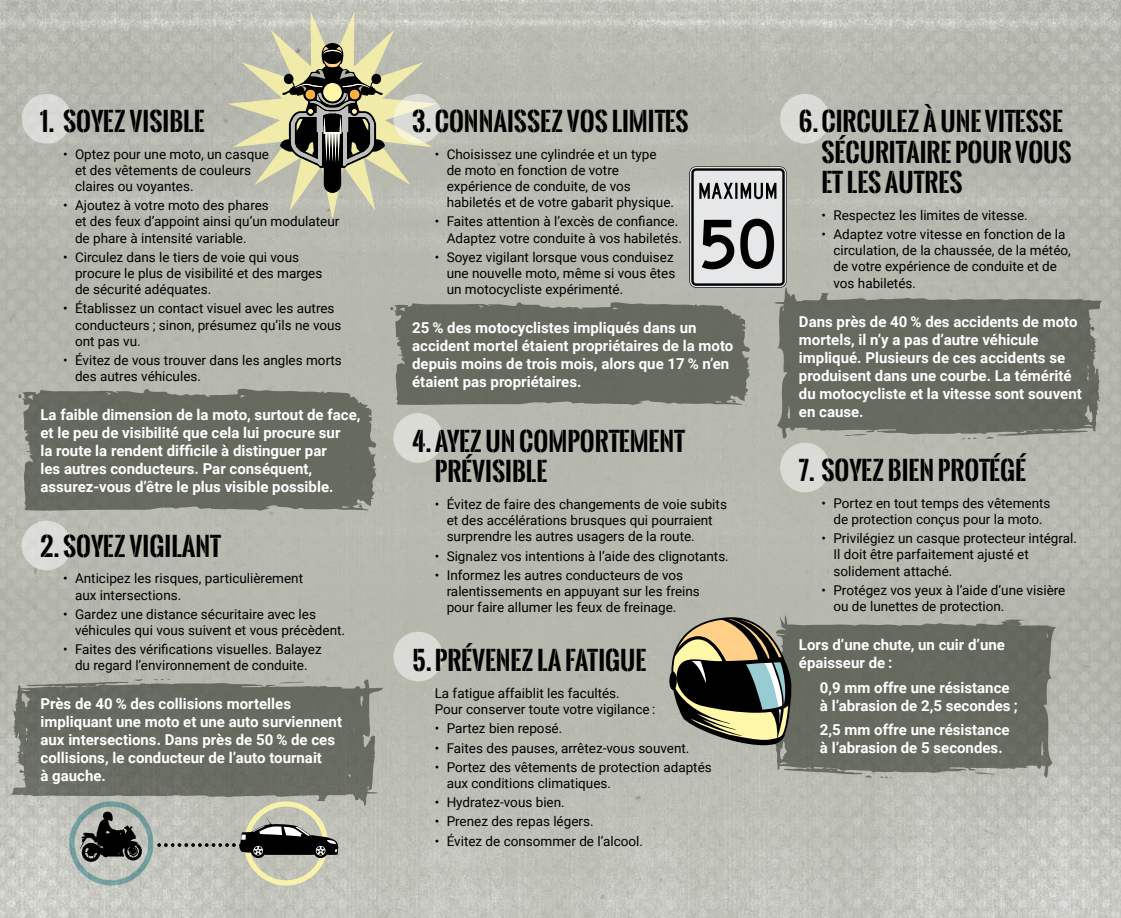
<style>
.page{position:relative;width:1121px;height:918px;background:#fff}
.page>*{position:absolute;margin:0;border:0;box-sizing:border-box;transform-origin:0 0}
.t1{font:700 25.5px/30.6px "Oswald Stencil";color:#000}
.Texte-rub{font:700 15px/18px "Roboto";color:#fff}
.t2{font:13.5px/16.2px "Roboto";color:#000}
</style>
<div class="page">
<img style="left:0;top:0;width:1120px;height:918px">
<svg style="left:228px;top:12px;width:209px;height:208px;background:#c2c3b2"></svg>
<svg style="left:280px;top:43px;width:105px;height:150px;background:#908d72"></svg>
<svg style="left:689px;top:166px;width:97px;height:122px;background:#a2a3a3"></svg>
<div style="left:22px;top:94px;width:49px;height:50px;background:#d9dad6;border-radius:50%"></div>
<svg style="left:393px;top:94px;width:50px;height:50px;background:#e2e1d4"></svg>
<div style="left:780px;top:94px;width:49px;height:50px;background:#dadbd6;border-radius:50%"></div>
<div style="left:22px;top:521px;width:49px;height:49px;background:#dbdbd7;border-radius:50%"></div>
<div style="left:393px;top:413px;width:50px;height:50px;background:#dadbd6;border-radius:50%"></div>
<div style="left:780px;top:443px;width:49px;height:49px;background:#dadbd6;border-radius:50%"></div>
<div style="left:393px;top:632px;width:50px;height:49px;background:#dadbd5;border-radius:50%"></div>
<svg style="left:22px;top:388px;width:355px;height:123px;background:#6c7065"></svg>
<svg style="left:18px;top:394px;width:4px;height:4px"></svg>
<svg style="left:358px;top:505px;width:6px;height:3px"></svg>
<svg style="left:10px;top:680px;width:373px;height:126px;background:#75786e"></svg>
<svg style="left:278px;top:682px;width:27px;height:1px"></svg>
<svg style="left:135px;top:679px;width:8px;height:2px"></svg>
<svg style="left:21px;top:760px;width:5px;height:5px"></svg>
<svg style="left:153px;top:679px;width:18px;height:2px"></svg>
<svg style="left:774px;top:287px;width:328px;height:152px;background:#72766b"></svg>
<svg style="left:844px;top:434px;width:23px;height:2px"></svg>
<svg style="left:986px;top:437px;width:7px;height:2px"></svg>
<svg style="left:1088px;top:336px;width:5px;height:6px"></svg>
<svg style="left:961px;top:437px;width:16px;height:3px"></svg>
<svg style="left:773px;top:615px;width:288px;height:162px;background:#71756b"></svg>
<svg style="left:974px;top:772px;width:20px;height:3px"></svg>
<svg style="left:865px;top:775px;width:7px;height:3px"></svg>
<svg style="left:879px;top:776px;width:14px;height:3px"></svg>
<svg style="left:669px;top:613px;width:122px;height:135px;background:#7e7b64"></svg>
<div style="left:69px;top:801px;width:84px;height:85px;border:5px solid #97ccd2;border-radius:50%"></div>
<svg style="left:80px;top:812px;width:62px;height:50px;background:#5e605d"></svg>
<div style="left:244px;top:801px;width:84px;height:85px;border:5px solid #fff8a8;border-radius:50%"></div>
<svg style="left:157px;top:818px;width:181px;height:40px;background:#8d8e87"></svg>
<svg style="left:390px;top:302px;width:361px;height:103px;background:#6c7064"></svg>
<h3 class="t1" style="left:40px;top:106px;width:166px">1. SOYEZ VISIBLE</h3>
<p class="t2" style="left:75px;top:145px;width:195px;text-indent:-12px">• Optez pour une moto, un casque et des vêtements de couleurs claires ou voyantes.</p>
<p class="t2" style="left:75px;top:197px;width:266px;text-indent:-12px">• Ajoutez à votre moto des phares<br>et des feux d’appoint ainsi qu’un modulateur de phare à intensité variable.</p>
<p class="t2" style="left:75px;top:248px;width:249px;text-indent:-12px">• Circulez dans le tiers de voie qui vous procure le plus de visibilité et des marges de sécurité adéquates.</p>
<p class="t2" style="left:75px;top:300px;width:268px;text-indent:-12px">• Établissez un contact visuel avec les autres conducteurs ; sinon, présumez qu’ils ne vous ont pas vu.</p>
<p class="t2" style="left:75px;top:352px;width:268px;text-indent:-12px">• Évitez de vous trouver dans les angles morts des autres véhicules.</p>
<p class="Texte-rub" style="left:40px;top:405px;width:321px">La faible dimension de la moto, surtout de face, et le peu de visibilité que cela lui procure sur<br>la route la rendent difficile à distinguer par<br>les autres conducteurs. Par conséquent, assurez-vous d’être le plus visible possible.</p>
<h3 class="t1" style="left:40px;top:530px;width:182px">2. SOYEZ VIGILANT</h3>
<p class="t2" style="left:75px;top:570px;width:229px;text-indent:-12px">• Anticipez les risques, particulièrement aux intersections.</p>
<p class="t2" style="left:75px;top:605px;width:272px;text-indent:-12px">• Gardez une distance sécuritaire avec les véhicules qui vous suivent et vous précèdent.</p>
<p class="t2" style="left:63px;top:641px;width:260px;text-align:center">• Faites des vérifications visuelles. Balayez du regard l’environnement de conduite.</p>
<p class="Texte-rub" style="left:40px;top:694px;width:303px">Près de 40 % des collisions mortelles impliquant une moto et une auto surviennent aux intersections. Dans près de 50 % de ces collisions, le conducteur de l’auto tournait<br>à gauche.</p>
<h3 class="t1" style="left:412px;top:106px;width:278px">3.CONNAISSEZ VOS LIMITES</h3>
<p class="t2" style="left:446px;top:145px;width:229px;text-indent:-12px">• Choisissez une cylindrée et un type de moto en fonction de votre expérience de conduite, de vos habiletés et de votre gabarit physique.</p>
<p class="t2" style="left:434px;top:213px;width:249px;text-align:right">• Faites attention à l’excès de confiance.<br>Adaptez votre conduite à vos habiletés.</p>
<p class="t2" style="left:446px;top:248px;width:230px;text-indent:-12px">• Soyez vigilant lorsque vous conduisez une nouvelle moto, même si vous êtes un motocycliste expérimenté.</p>
<p class="Texte-rub" style="left:412px;top:318px;width:323px">25 % des motocyclistes impliqués dans un accident mortel étaient propriétaires de la moto depuis moins de trois mois, alors que 17 % n’en étaient pas propriétaires.</p>
<h3 class="t1" style="left:434px;top:425px;width:252px;text-indent:-22px">4.AYEZ UN COMPORTEMENT<br>PRÉVISIBLE</h3>
<p class="t2" style="left:446px;top:496px;width:282px;text-indent:-12px">• Évitez de faire des changements de voie subits et des accélérations brusques qui pourraient surprendre les autres usagers de la route.</p>
<p class="t2" style="left:434px;top:547px;width:296px">• Signalez vos intentions à l’aide des clignotants.</p>
<p class="t2" style="left:446px;top:566px;width:255px;text-indent:-12px">• Informez les autres conducteurs de vos ralentissements en appuyant sur les freins pour faire allumer les feux de freinage.</p>
<h3 class="t1" style="left:412px;top:645px;width:236px">5.PRÉVENEZ LA FATIGUE</h3>
<p class="t2" style="left:434px;top:685px;width:222px">La fatigue affaiblit les facultés.<br>Pour conserver toute votre vigilance :</p>
<p class="t2" style="left:434px;top:720px;width:129px">• Partez bien reposé.</p>
<p class="t2" style="left:434px;top:739px;width:256px">• Faites des pauses, arrêtez-vous souvent.</p>
<p class="t2" style="left:446px;top:758px;width:267px;text-indent:-12px">• Portez des vêtements de protection adaptés aux conditions climatiques.</p>
<p class="t2" style="left:434px;top:794px;width:132px">• Hydratez-vous bien.</p>
<p class="t2" style="left:434px;top:813px;width:160px">• Prenez des repas légers.</p>
<p class="t2" style="left:434px;top:832px;width:210px">• Évitez de consommer de l’alcool.</p>
<h3 class="t1" style="left:821px;top:106px;width:252px;text-indent:-22px">6.CIRCULEZ À UNE VITESSE<br>SÉCURITAIRE POUR VOUS<br>ET LES AUTRES</h3>
<p class="t2" style="left:821px;top:206px;width:208px">• Respectez les limites de vitesse.</p>
<p class="t2" style="left:833px;top:226px;width:239px;text-indent:-12px">• Adaptez votre vitesse en fonction de la circulation, de la chaussée, de la météo, de votre expérience de conduite et de vos habiletés.</p>
<p class="Texte-rub" style="left:799px;top:312px;width:284px">Dans près de 40 % des accidents de moto mortels, il n’y a pas d’autre véhicule impliqué. Plusieurs de ces accidents se produisent dans une courbe. La témérité du motocycliste et la vitesse sont souvent en cause.</p>
<h3 class="t1" style="left:799px;top:455px;width:228px">7. SOYEZ BIEN PROTÉGÉ</h3>
<p class="t2" style="left:821px;top:494px;width:231px;text-align:center">• Portez en tout temps des vêtements de protection conçus pour la moto.</p>
<p class="t2" style="left:833px;top:530px;width:245px;text-indent:-12px">• Privilégiez un casque protecteur intégral.<br>Il doit être parfaitement ajusté et solidement attaché.</p>
<p class="t2" style="left:833px;top:581px;width:233px;text-indent:-12px">• Protégez vos yeux à l’aide d’une visière ou de lunettes de protection.</p>
<p class="Texte-rub" style="left:799px;top:635px;width:207px">Lors d’une chute, un cuir d’une épaisseur de :</p>
<p class="Texte-rub" style="left:820px;top:678px;width:199px">0,9 mm offre une résistance à l’abrasion de 2,5 secondes ;</p>
<p class="Texte-rub" style="left:820px;top:721px;width:191px">2,5 mm offre une résistance à l’abrasion de 5 secondes.</p>
</div>
